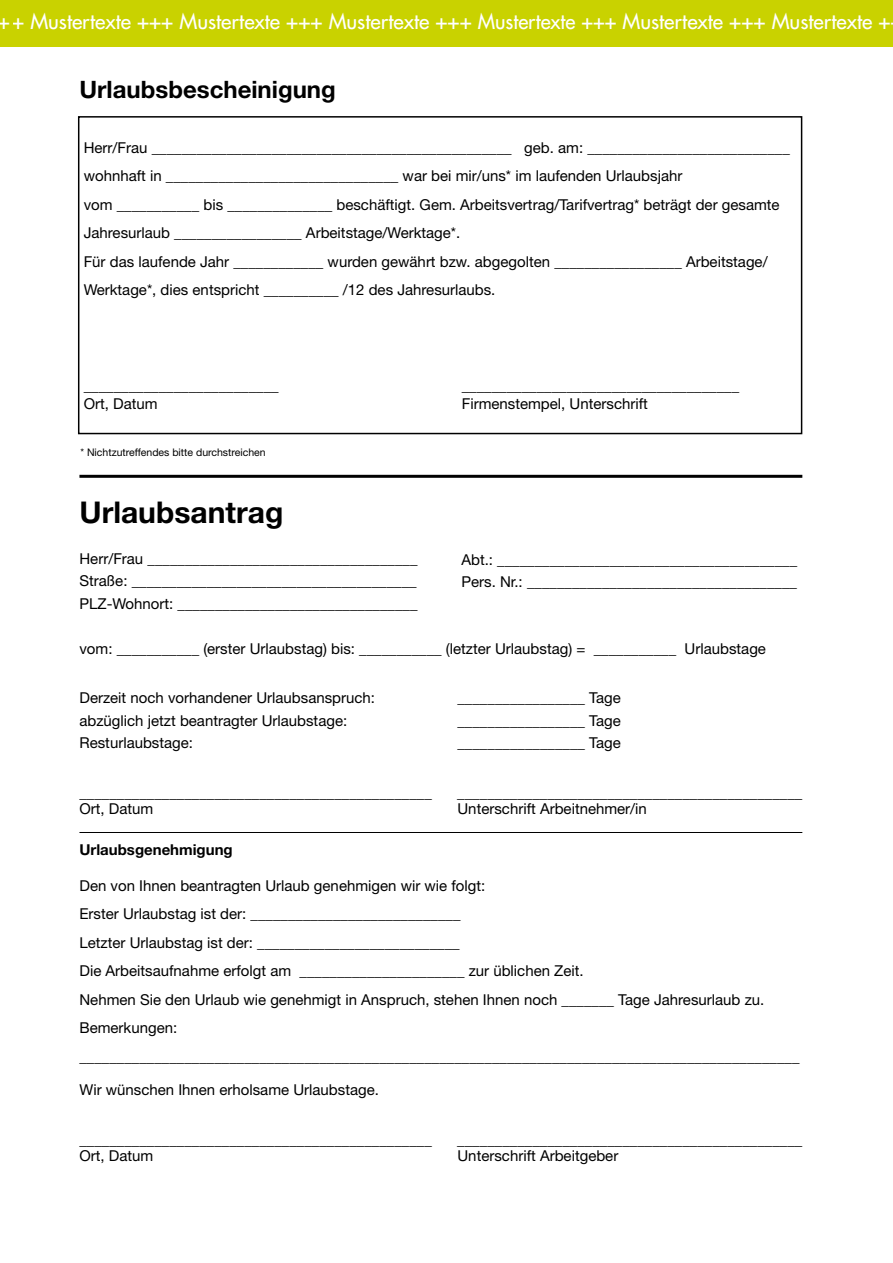
<style>
.page{position:relative;width:893px;height:1263px;background:#fff}
.page>*{position:absolute;margin:0;border:0;box-sizing:border-box;transform-origin:0 0}
.t1{font:700 30px "Helvetica Neue LT";color:#000}
.t2{font:700 24px "Helvetica Neue LT";color:#000}
.t3{font:21px "Futura LT";color:#fff}
.t4{font:15px/28.7px "Helvetica Neue LT";color:#000}
.t5{font:15px "Futura LT";color:#fff}
.t6{font:700 15px "Helvetica Neue LT";color:#000}
.t7{font:10.5px "Helvetica Neue LT";color:#000}
</style>
<div class="page">
<div style="left:0;top:0;width:893px;height:47px;background:#c9d200"></div>
<hr style="left:79px;top:832px;width:723px;height:1px;background:#000">
<div style="left:78px;top:116px;width:724px;height:318px;border:2px solid #000"></div>
<hr style="left:79px;top:475px;width:723px;height:3px;background:#000">
<h3 class="t3" style="left:0;top:8px;width:892px">++ Mustertexte +++ Mustertexte +++ Mustertexte +++ Mustertexte +++ Mustertexte +++ Mustertexte +</h3>
<p class="t5" style="left:715px;top:15px;width:117px">Rhein-Westerwald</p>
<p class="t5" style="left:854px;top:15px;width:19px">19</p>
<h2 class="t2" style="left:79px;top:74px;width:258px">Urlaubsbescheinigung</h2>
<p class="t4" style="left:84px;top:133px;width:708px">Herr/Frau ________________________________________________ geb. am: ___________________________ wohnhaft in _______________________________ war bei mir/uns* im laufenden Urlaubsjahr<br>vom ___________ bis ______________ beschäftigt. Gem. Arbeitsvertrag/Tarifvertrag* beträgt der gesamte Jahresurlaub _________________ Arbeitstage/Werktage*.<br>Für das laufende Jahr ____________ wurden gewährt bzw. abgegolten _________________ Arbeitstage/ Werktage*, dies entspricht __________ /12 des Jahresurlaubs.</p>
<p class="t4" style="left:84px;top:371px;width:196px">__________________________</p>
<p class="t4" style="left:462px;top:371px;width:279px">_____________________________________</p>
<p class="t4" style="left:84px;top:389px;width:75px">Ort, Datum</p>
<p class="t4" style="left:462px;top:389px;width:188px">Firmenstempel, Unterschrift</p>
<p class="t7" style="left:80px;top:446px;width:187px">* Nichtzutreffendes bitte durchstreichen</p>
<h1 class="t1" style="left:79px;top:494px;width:205px">Urlaubsantrag</h1>
<p class="t4" style="left:79px;top:547px;width:340px;line-height:22.5px;text-align:justify">Herr/Frau ____________________________________ Straße: ______________________________________ PLZ-Wohnort: ________________________________</p>
<p class="t4" style="left:79px;top:634px;width:688px">vom: ___________ (erster Urlaubstag) bis: ___________ (letzter Urlaubstag) = ___________ Urlaubstage</p>
<p class="t4" style="left:79px;top:683px;width:297px">Derzeit noch vorhandener Urlaubsanspruch:</p>
<p class="t4" style="left:457px;top:683px;width:165px">_________________ Tage</p>
<p class="t4" style="left:79px;top:706px;width:269px">abzüglich jetzt beantragter Urlaubstage:</p>
<p class="t4" style="left:457px;top:706px;width:165px">_________________ Tage</p>
<p class="t4" style="left:79px;top:728px;width:115px">Resturlaubstage:</p>
<p class="t4" style="left:457px;top:728px;width:165px">_________________ Tage</p>
<p class="t4" style="left:461px;top:548px;width:337px;line-height:22.5px">Abt.: ________________________________________<br>Pers. Nr.: ____________________________________</p>
<p class="t4" style="left:79px;top:778px;width:354px">_______________________________________________</p>
<p class="t4" style="left:457px;top:778px;width:346px">______________________________________________</p>
<p class="t4" style="left:79px;top:794px;width:75px">Ort, Datum</p>
<p class="t4" style="left:457px;top:794px;width:191px">Unterschrift Arbeitnehmer/in</p>
<p class="t6" style="left:79px;top:840px;width:155px">Urlaubsgenehmigung</p>
<p class="t4" style="left:79px;top:871px;width:721px">Den von Ihnen beantragten Urlaub genehmigen wir wie folgt:<br>Erster Urlaubstag ist der: ____________________________<br>Letzter Urlaubstag ist der: ___________________________<br>Die Arbeitsaufnahme erfolgt am ______________________ zur üblichen Zeit.<br>Nehmen Sie den Urlaub wie genehmigt in Anspruch, stehen Ihnen noch _______ Tage Jahresurlaub zu.<br>Bemerkungen: ________________________________________________________________________________________________</p>
<p class="t4" style="left:79px;top:1075px;width:301px">Wir wünschen Ihnen erholsame Urlaubstage.</p>
<p class="t4" style="left:79px;top:1125px;width:354px">_______________________________________________</p>
<p class="t4" style="left:457px;top:1125px;width:346px">______________________________________________</p>
<p class="t4" style="left:79px;top:1141px;width:75px">Ort, Datum</p>
<p class="t4" style="left:457px;top:1141px;width:162px">Unterschrift Arbeitgeber</p>
</div>
